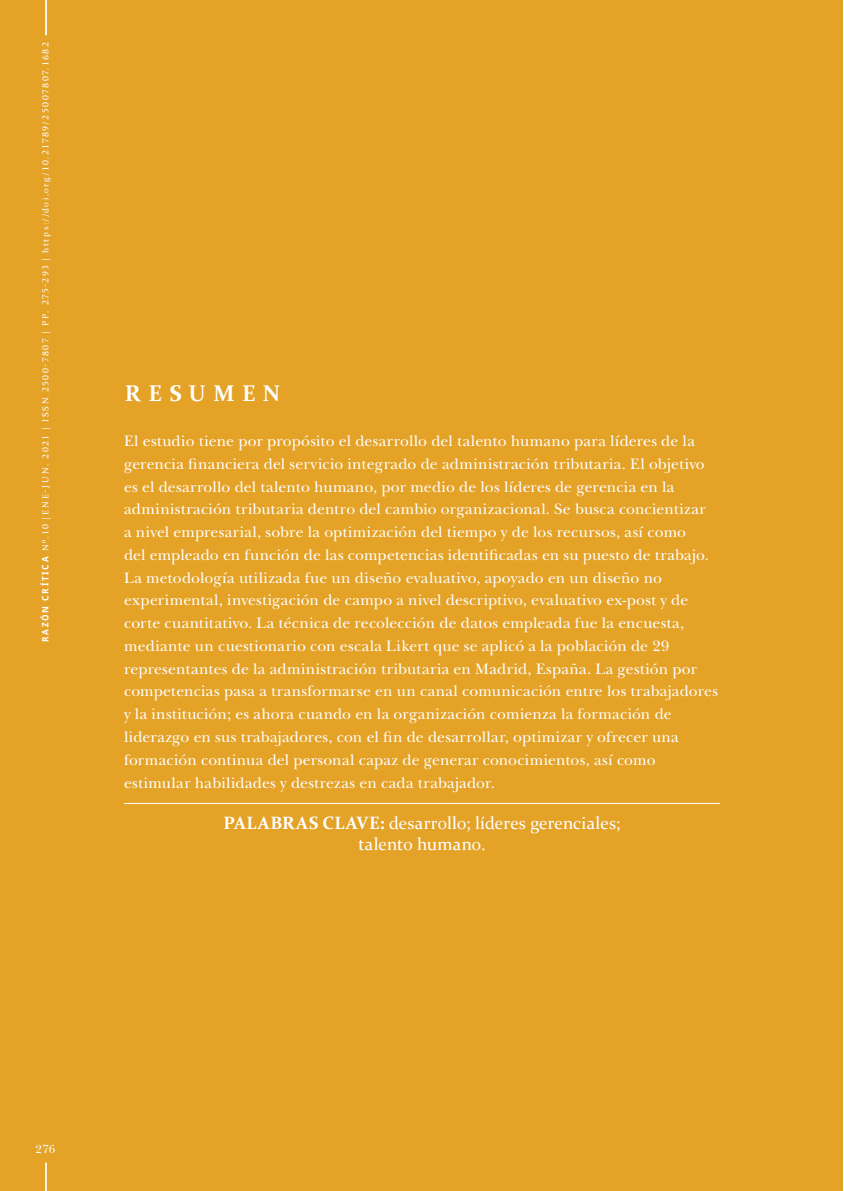
<style>
.page{position:relative;width:844px;height:1191px;background:#fff}
.page>*{position:absolute;margin:0;border:0;box-sizing:border-box;transform-origin:0 0}
.RESUMEN-titulo_-_bla{font:700 22.75px "Constantia";letter-spacing:.315em;color:#fff}
.RESUMEN-palabras_cla{font:17.5px/21px "Constantia";letter-spacing:.01em;color:#fff;text-align:center}
.RESUMEN-txt_-_blanco{font:15.75px/22.8px "New Baskerville Std";color:#fff}
.t1{font:12.25px "New Baskerville Std";color:#fff}
.t2{font:8.75px "Constantia";letter-spacing:.175em;color:#fff}
.s1{font-family:"Droid Sans";font-weight:700}
.s2{font-weight:700;font-size:17.85px}
</style>
<div class="page">
<div style="left:0;top:0;width:842px;height:1191px;background:#e4a227"></div>
<hr style="left:45px;top:0;width:2px;height:35px;background:#fff">
<hr style="left:45px;top:1162px;width:2px;height:29px;background:#fff">
<hr style="left:124px;top:803px;width:595px;height:1px;background:#fff">
<p class="t2" style="left:40px;top:642px;width:601px;rotate:-90deg"><span class="s1">RAZÓN CRÍTICA</span> N⁰.10 |ENE-JUN. 2021 | ISSN 2500-7807 | PP. 275-293 | https://doi.org/10.21789/25007807.1682</p>
<p class="RESUMEN-titulo_-_bla" style="left:125px;top:377px;width:157px">RESUMEN</p>
<p class="RESUMEN-txt_-_blanco" style="left:124px;top:430px;width:595px">El estudio tiene por propósito el desarrollo del talento humano para líderes de la gerencia financiera del servicio integrado de administración tributaria. El objetivo es el desarrollo del talento humano, por medio de los líderes de gerencia en la administración tributaria dentro del cambio organizacional. Se busca concientizar<br>a nivel empresarial, sobre la optimización del tiempo y de los recursos, así como<br>del empleado en función de las competencias identificadas en su puesto de trabajo.<br>La metodología utilizada fue un diseño evaluativo, apoyado en un diseño no experimental, investigación de campo a nivel descriptivo, evaluativo ex-post y de corte cuantitativo. La técnica de recolección de datos empleada fue la encuesta, mediante un cuestionario con escala Likert que se aplicó a la población de 29 representantes de la administración tributaria en Madrid, España. La gestión por competencias pasa a transformarse en un canal comunicación entre los trabajadores y la institución; es ahora cuando en la organización comienza la formación de liderazgo en sus trabajadores, con el fin de desarrollar, optimizar y ofrecer una formación continua del personal capaz de generar conocimientos, así como estimular habilidades y destrezas en cada trabajador.</p>
<p class="RESUMEN-palabras_cla" style="left:223px;top:811px;width:398px"><span class="s2">PALABRAS CLAVE:</span> desarrollo; líderes gerenciales; talento humano.</p>
<p class="t1" style="left:35px;top:1141px;width:21px">276</p>
</div>
